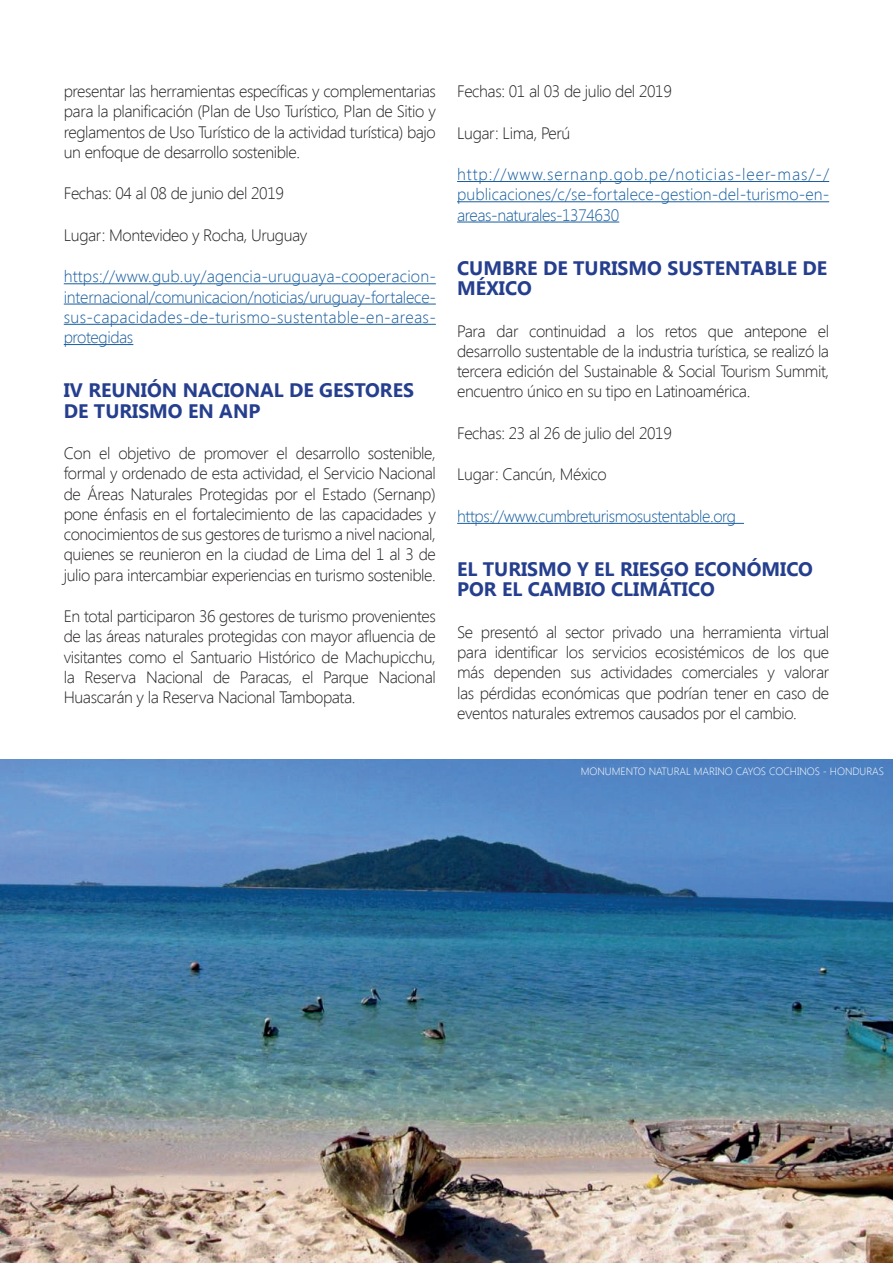
<style>
.page{position:relative;width:893px;height:1263px;background:#fff}
.page>*{position:absolute;margin:0;border:0;box-sizing:border-box;transform-origin:0 0}
.t1{font:700 19.5px/20.2px "Segoe UI";color:#253f8e}
.t2{font:300 16.5px/20.2px "Segoe UI";letter-spacing:-.025em;color:#231f20;text-align:justify}
.t3{font:300 16.5px/20.2px "Segoe UI";letter-spacing:-.025em;color:#175d9e;text-align:justify}
.t4{font:300 10.5px "Segoe UI";color:#fff}
</style>
<div class="page">
<img style="left:0;top:759px;width:893px;height:504px">
<hr style="left:64px;top:283px;width:372px;height:1px;background:#175d9e">
<hr style="left:64px;top:304px;width:372px;height:1px;background:#175d9e">
<hr style="left:64px;top:324px;width:372px;height:1px;background:#175d9e">
<hr style="left:64px;top:344px;width:69px;height:1px;background:#175d9e">
<hr style="left:457px;top:181px;width:372px;height:1px;background:#175d9e">
<hr style="left:457px;top:201px;width:372px;height:1px;background:#175d9e">
<hr style="left:457px;top:222px;width:162px;height:1px;background:#175d9e">
<hr style="left:457px;top:523px;width:287px;height:1px;background:#175d9e">
<p class="t2" style="left:64px;top:81px;width:374px">presentar las herramientas específicas y complementarias para la planificación (Plan de Uso Turístico, Plan de Sitio y reglamentos de Uso Turístico de la actividad turística) bajo un enfoque de desarrollo sostenible.</p>
<p class="t2" style="left:64px;top:183px;width:222px">Fechas: 04 al 08 de junio del 2019</p>
<p class="t2" style="left:64px;top:224px;width:245px">Lugar: Montevideo y Rocha, Uruguay</p>
<p class="t3" style="left:64px;top:266px;width:374px">https://www.gub.uy/agencia-uruguaya-cooperacion&shy;internacional/comunicacion/noticias/uruguay-fortalece&shy;sus-capacidades-de-turismo-sustentable-en-areas&shy;protegidas</p>
<p class="t1" style="left:64px;top:379px;width:352px">IV REUNIÓN NACIONAL DE GESTORES<br>DE TURISMO EN ANP</p>
<p class="t2" style="left:64px;top:443px;width:374px">Con el objetivo de promover el desarrollo sostenible, formal y ordenado de esta actividad, el Servicio Nacional de Áreas Naturales Protegidas por el Estado (Sernanp) pone énfasis en el fortalecimiento de las capacidades y conocimientos de sus gestores de turismo a nivel nacional, quienes se reunieron en la ciudad de Lima del 1 al 3 de julio para intercambiar experiencias en turismo sostenible.</p>
<p class="t2" style="left:64px;top:606px;width:374px">En total participaron 36 gestores de turismo provenientes de las áreas naturales protegidas con mayor afluencia de visitantes como el Santuario Histórico de Machupicchu, la Reserva Nacional de Paracas, el Parque Nacional Huascarán y la Reserva Nacional Tambopata.</p>
<p class="t2" style="left:457px;top:81px;width:216px">Fechas: 01 al 03 de julio del 2019</p>
<p class="t2" style="left:457px;top:122px;width:115px">Lugar: Lima, Perú</p>
<p class="t3" style="left:457px;top:164px;width:374px">http://www.sernanp.gob.pe/noticias-leer-mas/-/ publicaciones/c/se-fortalece-gestion-del-turismo-en&shy;areas-naturales-1374630</p>
<p class="t1" style="left:457px;top:257px;width:372px">CUMBRE DE TURISMO SUSTENTABLE DE<br>MÉXICO</p>
<p class="t2" style="left:457px;top:320px;width:374px">Para dar continuidad a los retos que antepone el desarrollo sustentable de la industria turística, se realizó la tercera edición del Sustainable &amp; Social Tourism Summit, encuentro único en su tipo en Latinoamérica.</p>
<p class="t2" style="left:457px;top:422px;width:216px">Fechas: 23 al 26 de julio del 2019</p>
<p class="t2" style="left:457px;top:464px;width:151px">Lugar: Cancún, México</p>
<p class="t3" style="left:457px;top:505px;width:280px">https://www.cumbreturismosustentable.org</p>
<p class="t1" style="left:457px;top:558px;width:357px">EL TURISMO Y EL RIESGO ECONÓMICO<br>POR EL CAMBIO CLIMÁTICO</p>
<p class="t2" style="left:457px;top:621px;width:374px">Se presentó al sector privado una herramienta virtual para identificar los servicios ecosistémicos de los que más dependen sus actividades comerciales y valorar las pérdidas económicas que podrían tener en caso de eventos naturales extremos causados por el cambio.</p>
<p class="t4" style="left:581px;top:764px;width:305px">MONUMENTO NATURAL MARINO CAYOS COCHINOS - HONDURAS</p>
</div>
